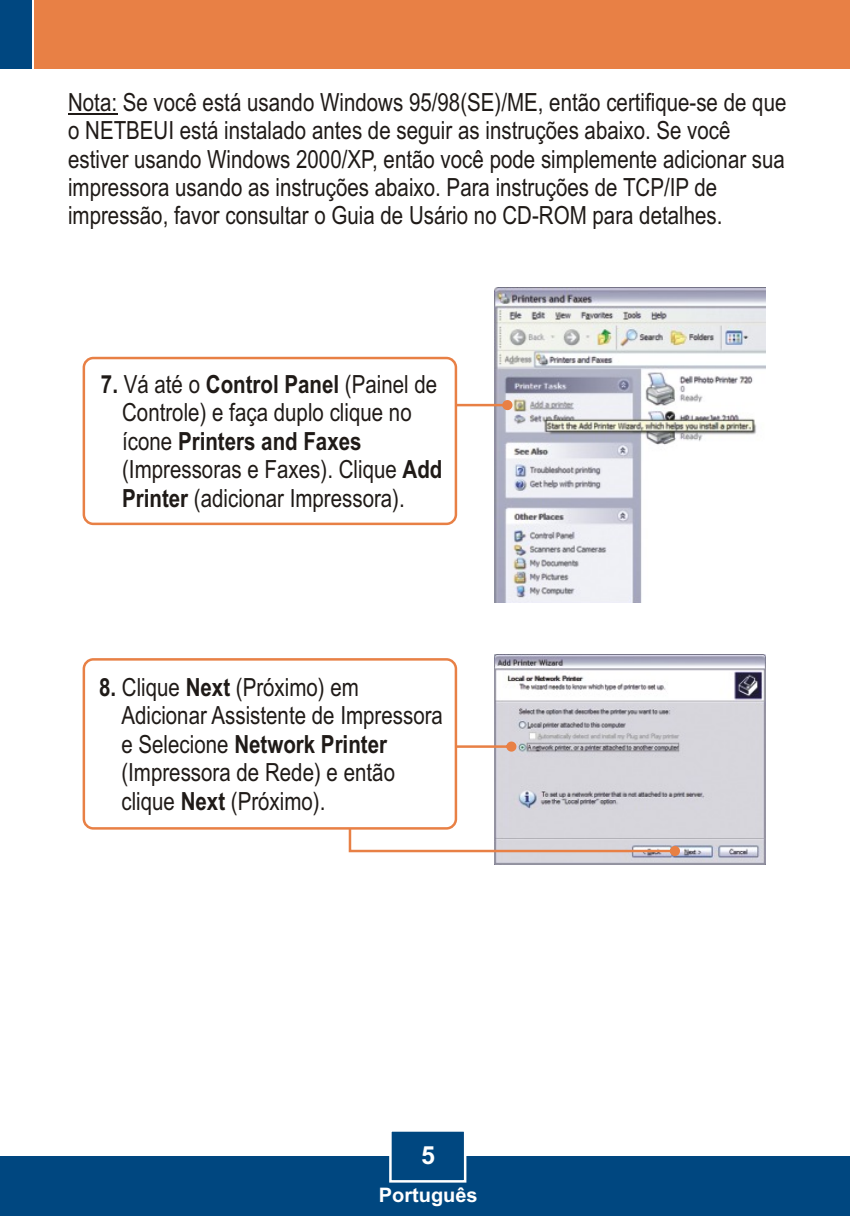
<style>
.page{position:relative;width:850px;height:1216px;background:#fff}
.page>*{position:absolute;margin:0;border:0;box-sizing:border-box;transform-origin:0 0}
.t1{font:25px/28.5px "Arial Narrow";color:#1f1a17}
.t2{font:700 25px "Arial";color:#fff}
.t3{font:700 20px "Arial";color:#fff}
.s1{font-weight:700}
</style>
<div class="page">
<img style="left:494px;top:287px;width:270px;height:315px">
<div style="left:0;top:1155px;width:849px;height:60px;background:#004780"></div>
<div style="left:35px;top:0;width:814px;height:68px;background:#e88045"></div>
<div style="left:0;top:0;width:32px;height:68px;background:#004780"></div>
<svg style="left:457px;top:400px;width:55px;height:10px"></svg>
<svg style="left:388px;top:1131px;width:79px;height:52px"></svg>
<hr style="left:68px;top:113px;width:49px;height:1px;background:#1f1a17">
<div style="left:83px;top:356px;width:374px;height:169px;background:#fff;border:3px solid #e88045;border-radius:9px"></div>
<img style="left:494px;top:654px;width:270px;height:210px">
<svg style="left:457px;top:741px;width:59px;height:10px"></svg>
<svg style="left:348px;top:776px;width:332px;height:79px"></svg>
<div style="left:83px;top:658px;width:374px;height:171px;background:#fff;border:3px solid #e88045;border-radius:9px"></div>
<p class="t1" style="left:68px;top:90px;width:719px">Nota: Se você está usando Windows 95/98(SE)/ME, então certifique-se de que o NETBEUI está instalado antes de seguir as instruções abaixo. Se você estiver usando Windows 2000/XP, então você pode simplemente adicionar sua impressora usando as instruções abaixo. Para instruções de TCP/IP de impressão, favor consultar o Guia de Usário no CD-ROM para detalhes.</p>
<p class="t1" style="left:122px;top:372px;width:322px;text-indent:-21px"><span class="s1">7.</span> Vá até o <span class="s1">Control Panel</span> (Painel de<br>Controle) e faça duplo clique no ícone <span class="s1">Printers and Faxes </span>(Impressoras e Faxes). Clique <span class="s1">Add<br>Printer</span> (adicionar Impressora).</p>
<p class="t1" style="left:121px;top:675px;width:323px;text-indent:-22px"><span class="s1">8.</span> Clique <span class="s1">Next</span> (Próximo) em<br>Adicionar Assistente de Impressora e Selecione <span class="s1">Network Printer </span>(Impressora de Rede) e então clique <span class="s1">Next</span> (Próximo).</p>
<p class="t2" style="left:421px;top:1145px;width:15px">5</p>
<p class="t3" style="left:379px;top:1187px;width:100px">Português</p>
</div>
